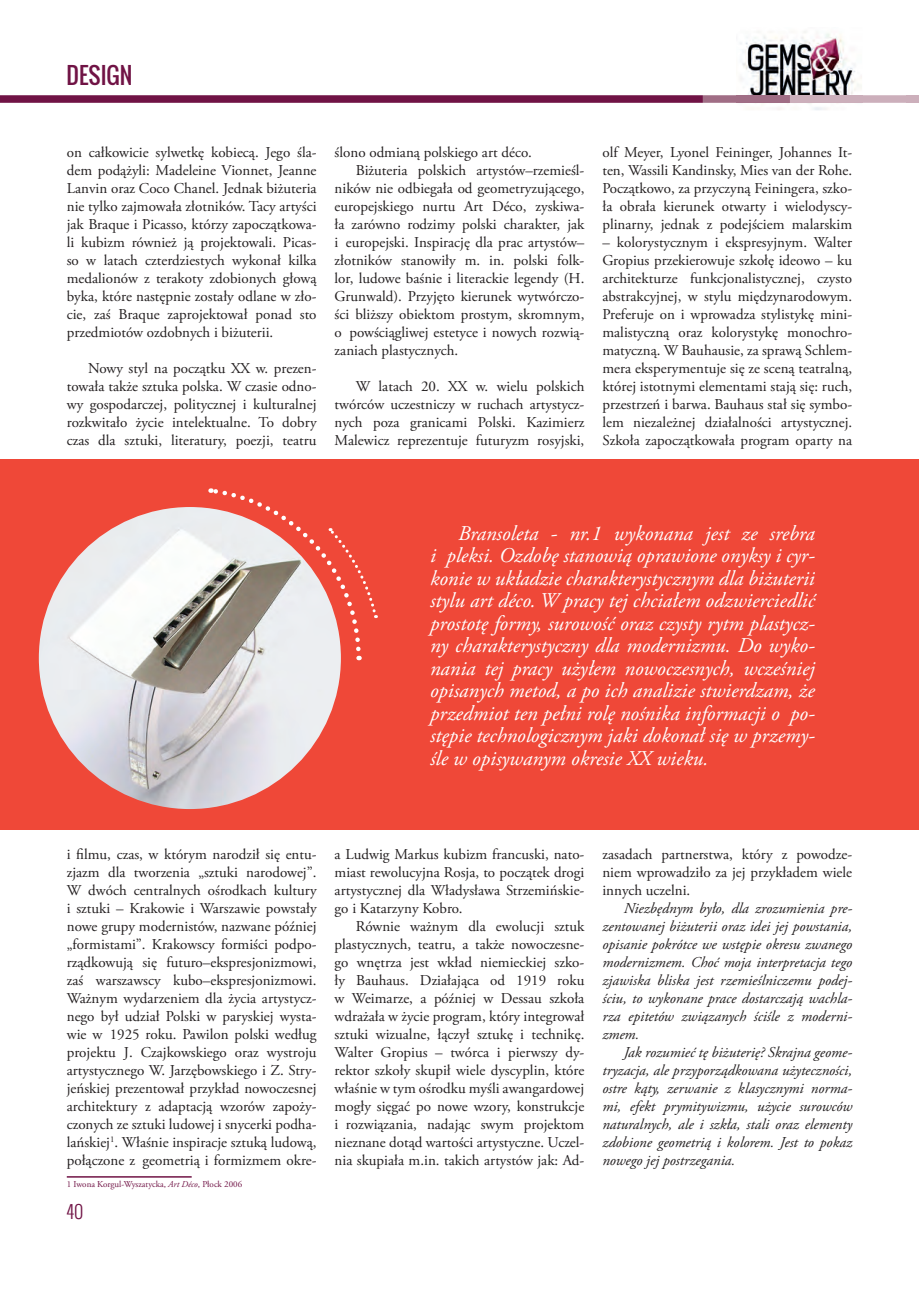
<style>
.page{position:relative;width:919px;height:1289px;background:#fff}
.page>*{position:absolute;margin:0;border:0;box-sizing:border-box;transform-origin:0 0}
.t1{font:22.5px "Oswald";color:#701345}
.t2{font:italic 21px/22.5px "Adobe Garamond Pro";color:#fff;text-align:justify}
.t3{font:300 18px "Oswald";color:#701345}
.t4{font:15px/18px "Adobe Garamond Pro";color:#231f20;text-align:justify}
.t5{font:italic 15px "Adobe Garamond Pro";color:#231f20}
.t6{font:9px "Adobe Garamond Pro";color:#701345}
.s1{font-style:italic}
</style>
<div class="page">
<svg style="left:906px;top:95px;width:12px;height:8px"></svg>
<img style="left:0;top:95px;width:906px;height:8px">
<img style="left:740px;top:31px;width:122px;height:79px">
<img style="left:736px;top:95px;width:126px;height:8px">
<div style="left:0;top:459px;width:918px;height:370px;background:#ef4838"></div>
<img style="left:39px;top:507px;width:302px;height:302px;border-radius:151px">
<svg style="left:210px;top:488px;width:168px;height:172px"></svg>
<hr style="left:67px;top:1176px;width:125px;height:1px;background:#701345">
<p class="t1" style="left:67px;top:58px;width:67px">DESIGN</p>
<p class="t4" style="left:67px;top:144px;width:251px">on całkowicie sylwetkę kobiecą. Jego śla&shy;dem podążyli: Madeleine Vionnet, Jeanne Lanvin oraz Coco Chanel. Jednak biżuteria nie tylko zajmowała złotników. Tacy artyści jak Braque i Picasso, którzy zapoczątkowa&shy;li kubizm również ją projektowali. Picas&shy;so w latach czterdziestych wykonał kilka medalionów z terakoty zdobionych głową byka, które następnie zostały odlane w zło&shy;cie, zaś Braque zaprojektował ponad sto przedmiotów ozdobnych i biżuterii.</p>
<p class="t4" style="left:67px;top:360px;width:251px;text-indent:21px">Nowy styl na początku XX w. prezen&shy;towała także sztuka polska. W czasie odno&shy;wy gospodarczej, politycznej i kulturalnej rozkwitało życie intelektualne. To dobry czas dla sztuki, literatury, poezji, teatru</p>
<p class="t4" style="left:334px;top:144px;width:199px">ślono odmianą polskiego art déco.</p>
<p class="t4" style="left:356px;top:162px;width:230px">Biżuteria polskich artystów–rzemieśl-</p>
<p class="t4" style="left:334px;top:180px;width:251px">ników nie odbiegała od geometryzującego,</p>
<p class="t4" style="left:334px;top:198px;width:251px">europejskiego nurtu Art Déco, zyskiwa-</p>
<p class="t4" style="left:334px;top:216px;width:251px">ła zarówno rodzimy polski charakter, jak</p>
<p class="t4" style="left:334px;top:234px;width:251px">i europejski. Inspirację dla prac artystów–</p>
<p class="t4" style="left:334px;top:252px;width:251px">złotników stanowiły m. in. polski folk-</p>
<p class="t4" style="left:334px;top:270px;width:251px">lor, ludowe baśnie i literackie legendy (H.</p>
<p class="t4" style="left:334px;top:288px;width:251px">Grunwald). Przyjęto kierunek wytwórczo-</p>
<p class="t4" style="left:334px;top:306px;width:251px">ści bliższy obiektom prostym, skromnym,</p>
<p class="t4" style="left:334px;top:324px;width:251px">o powściągliwej estetyce i nowych rozwią-</p>
<p class="t4" style="left:334px;top:342px;width:125px">zaniach plastycznych.</p>
<p class="t4" style="left:334px;top:378px;width:251px;text-indent:21px">W latach 20. XX w. wielu polskich twórców uczestniczy w ruchach artystycz&shy;nych poza granicami Polski. Kazimierz Malewicz reprezentuje futuryzm rosyjski,</p>
<p class="t4" style="left:602px;top:144px;width:251px">olf Meyer, Lyonel Feininger, Johannes It&shy;ten, Wassili Kandinsky, Mies van der Rohe.<br>Początkowo, za przyczyną Feiningera, szko&shy;ła obrała kierunek otwarty i wielodyscy&shy;plinarny, jednak z podejściem malarskim</p>
<p class="t4" style="left:602px;top:234px;width:251px">– kolorystycznym i ekspresyjnym. Walter Gropius przekierowuje szkołę ideowo – ku architekturze funkcjonalistycznej, czysto abstrakcyjnej, w stylu międzynarodowym.<br>Preferuje on i wprowadza stylistykę mini&shy;malistyczną oraz kolorystykę monochro&shy;matyczną. W Bauhausie, za sprawą Schlem&shy;mera eksperymentuje się ze sceną teatralną, której istotnymi elementami stają się: ruch, przestrzeń i barwa. Bauhaus stał się symbo&shy;lem niezależnej działalności artystycznej.<br>Szkoła zapoczątkowała program oparty na</p>
<p class="t2" style="left:430px;top:522px;width:386px;text-indent:28px">Bransoleta - nr.1 wykonana jest ze srebra i pleksi. Ozdobę stanowią oprawione onyksy i cyr&shy;konie w układzie charakterystycznym dla biżuterii stylu art déco. W pracy tej chciałem odzwierciedlić prostotę formy, surowość oraz czysty rytm plastycz&shy;ny charakterystyczny dla modernizmu. Do wyko&shy;nania tej pracy użyłem nowoczesnych, wcześniej opisanych metod, a po ich analizie stwierdzam, że przedmiot ten pełni rolę nośnika informacji o po&shy;stępie technologicznym jaki dokonał się w przemy&shy;śle w opisywanym okresie XX wieku.</p>
<p class="t4" style="left:67px;top:846px;width:251px">i filmu, czas, w którym narodził się entu&shy;zjazm dla tworzenia „sztuki narodowej”.<br>W dwóch centralnych ośrodkach kultury i sztuki – Krakowie i Warszawie powstały nowe grupy modernistów, nazwane później „formistami”. Krakowscy formiści podpo&shy;rządkowują się futuro–ekspresjonizmowi, zaś warszawscy kubo–ekspresjonizmowi.<br>Ważnym wydarzeniem dla życia artystycz&shy;nego był udział Polski w paryskiej wysta&shy;wie w 1925 roku. Pawilon polski według projektu J. Czajkowskiego oraz wystroju artystycznego W. Jarzębowskiego i Z. Stry&shy;jeńskiej prezentował przykład nowoczesnej architektury z adaptacją wzorów zapoży&shy;czonych ze sztuki ludowej i snycerki podha&shy;lańskiej<sup>1</sup>. Właśnie inspiracje sztuką ludową, połączone z geometrią i formizmem okre-</p>
<p class="t6" style="left:67px;top:1179px;width:177px">1 Iwona Korgul-Wyszatycka, <span class="s1">Art Déco</span>, Płock 2006</p>
<p class="t3" style="left:67px;top:1198px;width:18px">40</p>
<p class="t4" style="left:334px;top:846px;width:251px">a Ludwig Markus kubizm francuski, nato-</p>
<p class="t4" style="left:334px;top:864px;width:251px">miast rewolucyjna Rosja, to początek drogi</p>
<p class="t4" style="left:334px;top:882px;width:251px">artystycznej dla Władysława Strzemińskie-</p>
<p class="t4" style="left:334px;top:900px;width:130px">go i Katarzyny Kobro.</p>
<p class="t4" style="left:356px;top:918px;width:230px">Równie ważnym dla ewolucji sztuk</p>
<p class="t4" style="left:334px;top:936px;width:251px">plastycznych, teatru, a także nowoczesne-</p>
<p class="t4" style="left:334px;top:954px;width:251px">go wnętrza jest wkład niemieckiej szko-</p>
<p class="t4" style="left:334px;top:972px;width:251px">ły Bauhaus. Działająca od 1919 roku</p>
<p class="t4" style="left:334px;top:990px;width:251px">w Weimarze, a później w Dessau szkoła</p>
<p class="t4" style="left:334px;top:1008px;width:251px">wdrażała w życie program, który integrował</p>
<p class="t4" style="left:334px;top:1026px;width:251px">sztuki wizualne, łączył sztukę i technikę.</p>
<p class="t4" style="left:334px;top:1044px;width:251px">Walter Gropius – twórca i pierwszy dy-</p>
<p class="t4" style="left:334px;top:1062px;width:251px">rektor szkoły skupił wiele dyscyplin, które</p>
<p class="t4" style="left:334px;top:1080px;width:251px">właśnie w tym ośrodku myśli awangardowej</p>
<p class="t4" style="left:334px;top:1098px;width:251px">mogły sięgać po nowe wzory, konstrukcje</p>
<p class="t4" style="left:334px;top:1116px;width:251px">i rozwiązania, nadając swym projektom</p>
<p class="t4" style="left:334px;top:1134px;width:251px">nieznane dotąd wartości artystyczne. Uczel-</p>
<p class="t4" style="left:334px;top:1152px;width:251px">nia skupiała m.in. takich artystów jak: Ad-</p>
<p class="t4" style="left:602px;top:846px;width:251px">zasadach partnerstwa, który z powodze-</p>
<p class="t4" style="left:602px;top:864px;width:251px">niem wprowadziło za jej przykładem wiele</p>
<p class="t4" style="left:602px;top:882px;width:89px">innych uczelni.</p>
<p class="t5" style="left:623px;top:899px;width:230px">Niezbędnym było, dla zrozumienia pre-</p>
<p class="t5" style="left:602px;top:917px;width:251px">zentowanej biżuterii oraz idei jej powstania,</p>
<p class="t5" style="left:602px;top:935px;width:251px">opisanie pokrótce we wstępie okresu zwanego</p>
<p class="t5" style="left:602px;top:953px;width:251px">modernizmem. Choć moja interpretacja tego</p>
<p class="t5" style="left:602px;top:971px;width:251px">zjawiska bliska jest rzemieślniczemu podej-</p>
<p class="t5" style="left:602px;top:989px;width:251px">ściu, to wykonane prace dostarczają wachla-</p>
<p class="t5" style="left:602px;top:1007px;width:251px">rza epitetów związanych ściśle z moderni-</p>
<p class="t5" style="left:602px;top:1025px;width:38px">zmem.</p>
<p class="t5" style="left:623px;top:1043px;width:230px">Jak rozumieć tę biżuterię? Skrajna geome-</p>
<p class="t5" style="left:602px;top:1061px;width:251px">tryzacja, ale przyporządkowana użyteczności,</p>
<p class="t5" style="left:602px;top:1079px;width:251px">ostre kąty, zerwanie z klasycznymi norma-</p>
<p class="t5" style="left:602px;top:1097px;width:251px">mi, efekt prymitywizmu, użycie surowców</p>
<p class="t5" style="left:602px;top:1115px;width:251px">naturalnych, ale i szkła, stali oraz elementy</p>
<p class="t5" style="left:602px;top:1133px;width:251px">zdobione geometrią i kolorem. Jest to pokaz</p>
<p class="t5" style="left:602px;top:1151px;width:134px">nowego jej postrzegania.</p>
</div>
